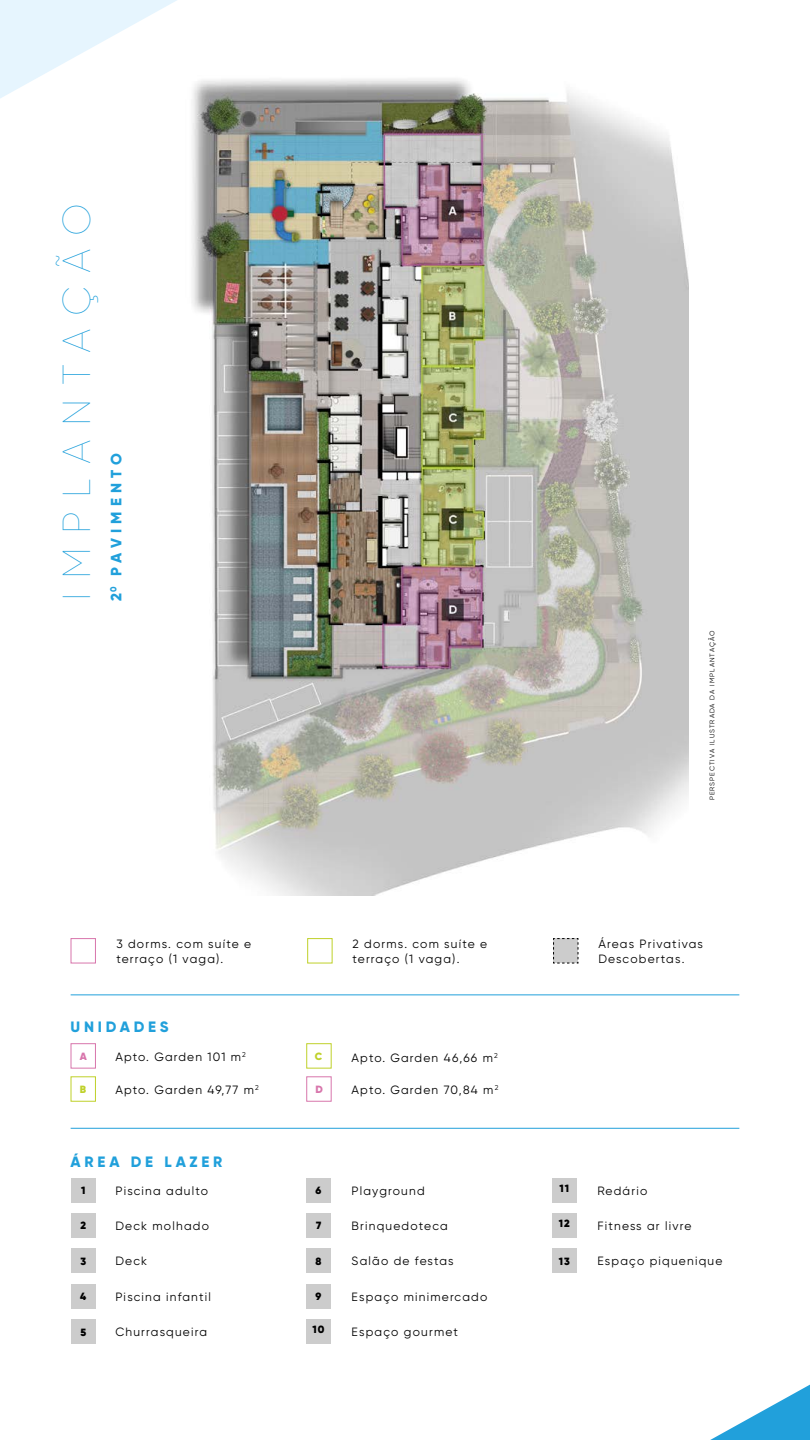
<style>
.page{position:relative;width:810px;height:1440px;background:#fff}
.page>*{position:absolute;margin:0;border:0;box-sizing:border-box;transform-origin:0 0}
.t1{font:100 39px "Gilroy";letter-spacing:.345em;color:#21a0db}
.t2{font:800 15px "Gilroy";letter-spacing:.25em;color:#21a0db}
.t3{font:800 15px "Gilroy";letter-spacing:.35em;color:#21a0db}
.t4{font:12px/15px "Gilroy";letter-spacing:.1em;color:#000}
.t5{font:900 10.5px "Gilroy";letter-spacing:.1em;color:#000}
.t6{font:900 10.5px "Gilroy";color:#d876ac}
.t7{font:900 10.5px "Gilroy";color:#bfd12a}
.t8{font:6.75px "Gilroy";letter-spacing:.15em;color:#000}
</style>
<div class="page">
<svg style="left:0;top:0;width:177px;height:98px;fill:#e6f5fe"></svg>
<svg style="left:364px;top:1127px;width:446px;height:313px"></svg>
<img style="left:192px;top:79px;width:496px;height:817px">
<div style="left:71px;top:938px;width:25px;height:25px;border:1px solid #d876ac"></div>
<div style="left:307px;top:938px;width:26px;height:25px;border:1px solid #bfd12a"></div>
<svg style="left:553px;top:938px;width:26px;height:26px"></svg>
<div style="left:71px;top:1043px;width:25px;height:26px;border:1px solid #d876ac"></div>
<div style="left:306px;top:1043px;width:26px;height:26px;border:1px solid #bfd12a"></div>
<div style="left:71px;top:1076px;width:25px;height:26px;border:1px solid #bfd12a"></div>
<div style="left:306px;top:1076px;width:26px;height:26px;border:1px solid #d876ac"></div>
<div style="left:71px;top:1178px;width:24px;height:24px;background:#ccc"></div>
<div style="left:71px;top:1319px;width:24px;height:25px;background:#ccc"></div>
<div style="left:71px;top:1213px;width:24px;height:24px;background:#ccc"></div>
<div style="left:306px;top:1178px;width:25px;height:24px;background:#ccc"></div>
<div style="left:306px;top:1319px;width:25px;height:25px;background:#ccc"></div>
<div style="left:71px;top:1248px;width:24px;height:25px;background:#ccc"></div>
<div style="left:306px;top:1213px;width:25px;height:24px;background:#ccc"></div>
<div style="left:552px;top:1178px;width:25px;height:24px;background:#ccc"></div>
<div style="left:71px;top:1284px;width:24px;height:24px;background:#ccc"></div>
<div style="left:306px;top:1248px;width:25px;height:25px;background:#ccc"></div>
<div style="left:552px;top:1213px;width:25px;height:24px;background:#ccc"></div>
<div style="left:552px;top:1248px;width:25px;height:25px;background:#ccc"></div>
<div style="left:306px;top:1284px;width:25px;height:24px;background:#ccc"></div>
<hr style="left:71px;top:995px;width:668px;height:1px;background:#21a0db">
<hr style="left:71px;top:1128px;width:668px;height:1px;background:#21a0db">
<h1 class="t1" style="left:53px;top:601px;width:400px;rotate:-90deg">IMPLANTAÇÃO</h1>
<p class="t3" style="left:107px;top:601px;width:150px;rotate:-90deg">2<sup>0</sup> PAVIMENTO</p>
<p class="t8" style="left:708px;top:800px;width:171px;rotate:-90deg">PERSPECTIVA ILUSTRADA DA IMPLANTAÇÃO</p>
<p class="t4" style="left:116px;top:936px;width:136px">3 dorms. com suíte e terraço (1 vaga).</p>
<p class="t4" style="left:352px;top:936px;width:136px">2 dorms. com suíte e terraço (1 vaga).</p>
<p class="t4" style="left:598px;top:936px;width:106px">Áreas Privativas<br>Descobertas.</p>
<p class="t2" style="left:71px;top:1018px;width:100px">UNIDADES</p>
<p class="t4" style="left:115px;top:1049px;width:132px">Apto. Garden 101 m<sup>2</sup></p>
<p class="t4" style="left:115px;top:1083px;width:145px">Apto. Garden 49,77 m<sup>2</sup></p>
<p class="t7" style="left:315px;top:1050px;width:9px">C</p>
<p class="t6" style="left:80px;top:1050px;width:9px">A</p>
<p class="t7" style="left:80px;top:1083px;width:8px">B</p>
<p class="t6" style="left:315px;top:1083px;width:9px">D</p>
<p class="t4" style="left:352px;top:1050px;width:148px">Apto. Garden 46,66 m<sup>2</sup></p>
<p class="t4" style="left:352px;top:1083px;width:148px">Apto. Garden 70,84 m<sup>2</sup></p>
<p class="t2" style="left:71px;top:1152px;width:153px">ÁREA DE LAZER</p>
<p class="t5" style="left:81px;top:1184px;width:6px">1</p>
<p class="t4" style="left:115px;top:1183px;width:94px">Piscina adulto</p>
<p class="t5" style="left:316px;top:1184px;width:7px">6</p>
<p class="t4" style="left:352px;top:1183px;width:75px">Playground</p>
<p class="t5" style="left:80px;top:1219px;width:7px">2</p>
<p class="t4" style="left:115px;top:1218px;width:95px">Deck molhado</p>
<p class="t5" style="left:316px;top:1219px;width:7px">7</p>
<p class="t4" style="left:352px;top:1218px;width:98px">Brinquedoteca</p>
<p class="t5" style="left:80px;top:1254px;width:7px">3</p>
<p class="t4" style="left:115px;top:1254px;width:33px">Deck</p>
<p class="t5" style="left:316px;top:1254px;width:7px">8</p>
<p class="t4" style="left:352px;top:1254px;width:104px">Salão de festas</p>
<p class="t5" style="left:80px;top:1290px;width:8px">4</p>
<p class="t5" style="left:80px;top:1325px;width:7px">5</p>
<p class="t4" style="left:115px;top:1289px;width:97px">Piscina infantil</p>
<p class="t4" style="left:115px;top:1324px;width:93px">Churrasqueira</p>
<p class="t5" style="left:316px;top:1290px;width:7px">9</p>
<p class="t4" style="left:352px;top:1289px;width:137px">Espaço minimercado</p>
<p class="t5" style="left:313px;top:1323px;width:14px">10</p>
<p class="t4" style="left:352px;top:1324px;width:108px">Espaço gourmet</p>
<p class="t5" style="left:560px;top:1182px;width:11px">11</p>
<p class="t5" style="left:559px;top:1217px;width:13px">12</p>
<p class="t5" style="left:559px;top:1254px;width:13px">13</p>
<p class="t4" style="left:597px;top:1183px;width:52px">Redário</p>
<p class="t4" style="left:597px;top:1218px;width:96px">Fitness ar livre</p>
<p class="t4" style="left:597px;top:1254px;width:127px">Espaço piquenique</p>
</div>
